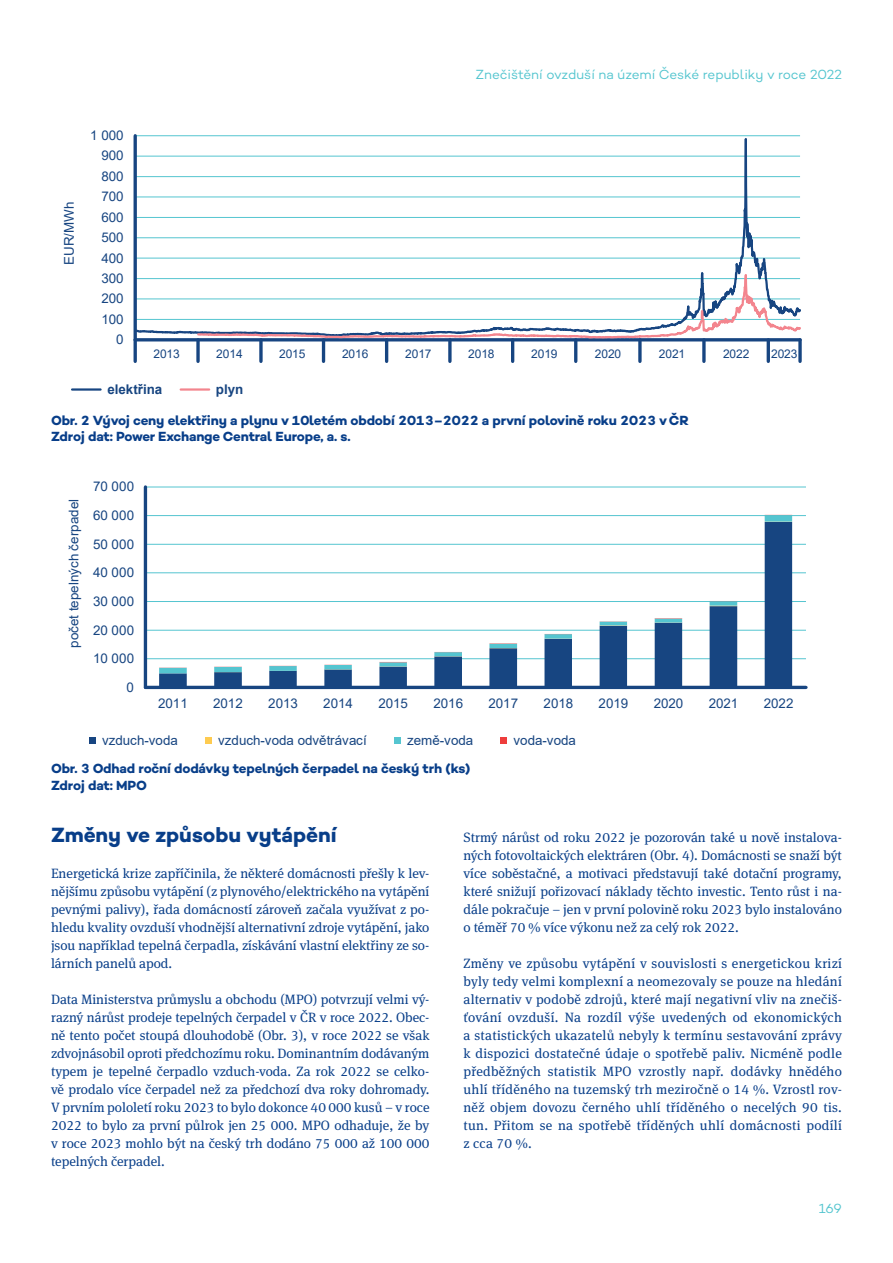
<style>
.page{position:relative;width:893px;height:1263px;background:#fff}
.page>*{position:absolute;margin:0;border:0;box-sizing:border-box;transform-origin:0 0}
.t1{font:700 21px "Campton";letter-spacing:-.005em;color:#083e89}
.t2{font:13.5px/18px "Meta Serif Pro";color:#083e89;text-align:justify}
.t3{font:700 13.5px/16.5px "Campton";letter-spacing:-.015em;color:#083e89}
.t4{font:13.5px "Campton";letter-spacing:-.01em;color:#54c5cf}
.t5{font:13.35px "Arial";letter-spacing:.005em;color:#174581}
.t6{font:700 13.35px "Arial";color:#174581}
.t7{font:12px "Arial";letter-spacing:-.005em;color:#174581}
</style>
<div class="page">
<hr style="left:135px;top:135px;width:665px;height:1px;background:#55c5d0">
<hr style="left:134px;top:136px;width:3px;height:204px;background:#174581">
<hr style="left:135px;top:338px;width:665px;height:3px;background:#174581">
<hr style="left:134px;top:340px;width:3px;height:21px;background:#174581">
<svg style="left:136px;top:136px;width:665px;height:203px"></svg>
<svg style="left:196px;top:230px;width:606px;height:131px"></svg>
<hr style="left:72px;top:388px;width:29px;height:3px;background:#174581">
<hr style="left:181px;top:388px;width:28px;height:3px;background:#f3858e">
<hr style="left:145px;top:658px;width:661px;height:1px;background:#55c5d0">
<hr style="left:145px;top:630px;width:661px;height:1px;background:#55c5d0">
<hr style="left:145px;top:601px;width:661px;height:1px;background:#55c5d0">
<hr style="left:145px;top:572px;width:661px;height:1px;background:#55c5d0">
<hr style="left:145px;top:544px;width:661px;height:1px;background:#55c5d0">
<hr style="left:145px;top:515px;width:661px;height:1px;background:#55c5d0">
<hr style="left:145px;top:487px;width:661px;height:1px;background:#55c5d0">
<svg style="left:159px;top:673px;width:633px;height:13px;fill:#184681"></svg>
<svg style="left:159px;top:515px;width:633px;height:158px"></svg>
<svg style="left:159px;top:668px;width:28px;height:1px"></svg>
<svg style="left:214px;top:667px;width:28px;height:6px"></svg>
<svg style="left:269px;top:666px;width:28px;height:6px"></svg>
<svg style="left:324px;top:665px;width:28px;height:5px"></svg>
<svg style="left:379px;top:662px;width:28px;height:5px"></svg>
<svg style="left:434px;top:652px;width:28px;height:5px"></svg>
<svg style="left:489px;top:643px;width:28px;height:6px"></svg>
<svg style="left:544px;top:634px;width:28px;height:6px"></svg>
<svg style="left:600px;top:621px;width:27px;height:5px"></svg>
<svg style="left:655px;top:618px;width:27px;height:5px"></svg>
<svg style="left:710px;top:601px;width:27px;height:6px"></svg>
<svg style="left:765px;top:515px;width:27px;height:1px"></svg>
<hr style="left:144px;top:487px;width:3px;height:200px;background:#174581">
<hr style="left:145px;top:686px;width:661px;height:3px;background:#174581">
<div style="left:89px;top:737px;width:7px;height:7px;background:#174581"></div>
<div style="left:205px;top:737px;width:7px;height:7px;background:#fecb50"></div>
<div style="left:394px;top:737px;width:7px;height:7px;background:#55c5d0"></div>
<div style="left:500px;top:737px;width:7px;height:7px;background:#ee3d3c"></div>
<p class="t5" style="left:60px;top:265px;width:65px;rotate:-90deg">EUR/MWh</p>
<p class="t5" style="left:90px;top:126px;width:35px">1 000</p>
<p class="t5" style="left:101px;top:147px;width:24px">900</p>
<p class="t5" style="left:101px;top:167px;width:24px">800</p>
<p class="t5" style="left:101px;top:187px;width:24px">700</p>
<p class="t5" style="left:101px;top:208px;width:24px">600</p>
<p class="t5" style="left:101px;top:228px;width:24px">500</p>
<p class="t5" style="left:101px;top:249px;width:24px">400</p>
<p class="t5" style="left:101px;top:269px;width:24px">300</p>
<p class="t5" style="left:101px;top:289px;width:24px">200</p>
<p class="t5" style="left:101px;top:310px;width:24px">100</p>
<p class="t5" style="left:116px;top:330px;width:9px">0</p>
<p class="t4" style="left:476px;top:66px;width:368px">Znečištění ovzduší na území České republiky v roce 2022</p>
<p class="t7" style="left:153px;top:345px;width:28px">2013</p>
<p class="t7" style="left:216px;top:345px;width:28px">2014</p>
<p class="t7" style="left:279px;top:345px;width:28px">2015</p>
<p class="t7" style="left:342px;top:345px;width:28px">2016</p>
<p class="t7" style="left:405px;top:345px;width:28px">2017</p>
<p class="t7" style="left:468px;top:345px;width:28px">2018</p>
<p class="t7" style="left:531px;top:345px;width:28px">2019</p>
<p class="t7" style="left:595px;top:345px;width:28px">2020</p>
<p class="t7" style="left:659px;top:345px;width:28px">2021</p>
<p class="t7" style="left:723px;top:345px;width:28px">2022</p>
<p class="t7" style="left:771px;top:345px;width:28px">2023</p>
<p class="t6" style="left:107px;top:380px;width:56px">elektřina</p>
<p class="t6" style="left:216px;top:380px;width:29px">plyn</p>
<p class="t3" style="left:51px;top:412px;width:639px">Obr. 2 Vývoj ceny elektřiny a plynu v 10letém období 2013–2022 a první polovině roku 2023 v ČR<br>Zdroj dat: Power Exchange Central Europe, a. s.</p>
<p class="t5" style="left:65px;top:648px;width:150px;rotate:-90deg">počet tepelných čerpadel</p>
<p class="t5" style="left:93px;top:477px;width:43px">70 000</p>
<p class="t5" style="left:93px;top:506px;width:43px">60 000</p>
<p class="t5" style="left:93px;top:535px;width:43px">50 000</p>
<p class="t5" style="left:93px;top:563px;width:43px">40 000</p>
<p class="t5" style="left:93px;top:592px;width:43px">30 000</p>
<p class="t5" style="left:93px;top:621px;width:43px">20 000</p>
<p class="t5" style="left:93px;top:649px;width:43px">10 000</p>
<p class="t5" style="left:127px;top:678px;width:9px">0</p>
<p class="t5" style="left:158px;top:694px;width:31px">2011</p>
<p class="t5" style="left:213px;top:694px;width:31px">2012</p>
<p class="t5" style="left:268px;top:694px;width:31px">2013</p>
<p class="t5" style="left:323px;top:694px;width:31px">2014</p>
<p class="t5" style="left:378px;top:694px;width:31px">2015</p>
<p class="t5" style="left:433px;top:694px;width:31px">2016</p>
<p class="t5" style="left:488px;top:694px;width:31px">2017</p>
<p class="t5" style="left:544px;top:694px;width:31px">2018</p>
<p class="t5" style="left:599px;top:694px;width:31px">2019</p>
<p class="t5" style="left:654px;top:694px;width:31px">2020</p>
<p class="t5" style="left:709px;top:694px;width:31px">2021</p>
<p class="t5" style="left:764px;top:694px;width:31px">2022</p>
<p class="t5" style="left:102px;top:731px;width:77px">vzduch-voda</p>
<p class="t5" style="left:218px;top:731px;width:150px">vzduch-voda odvětrávací</p>
<p class="t5" style="left:407px;top:731px;width:68px">země-voda</p>
<p class="t5" style="left:514px;top:731px;width:64px">voda-voda</p>
<p class="t3" style="left:51px;top:760px;width:421px">Obr. 3 Odhad roční dodávky tepelných čerpadel na český trh (ks)<br>Zdroj dat: MPO</p>
<h1 class="t1" style="left:51px;top:821px;width:287px">Změny ve způsobu vytápění</h1>
<p class="t2" style="left:51px;top:864px;width:380px">Energetická krize zapříčinila, že některé domácnosti přešly k lev&shy;nějšímu způsobu vytápění (z plynového/elektrického na vytápění pevnými palivy), řada domácností zároveň začala využívat z po&shy;hledu kvality ovzduší vhodnější alternativní zdroje vytápění, jako jsou například tepelná čerpadla, získávání vlastní elektřiny ze so&shy;lárních panelů apod.</p>
<p class="t2" style="left:51px;top:990px;width:380px">Data Ministerstva průmyslu a obchodu (MPO) potvrzují velmi vý&shy;razný nárůst prodeje tepelných čerpadel v ČR v roce 2022. Obec&shy;ně tento počet stoupá dlouhodobě (Obr. 3), v roce 2022 se však zdvojnásobil oproti předchozímu roku. Dominantním dodávaným typem je tepelné čerpadlo vzduch-voda. Za rok 2022 se celko&shy;vě prodalo více čerpadel než za předchozí dva roky dohromady.<br>V prvním pololetí roku 2023 to bylo dokonce 40 000 kusů – v roce 2022 to bylo za první půlrok jen 25 000. MPO odhaduje, že by v roce 2023 mohlo být na český trh dodáno 75 000 až 100 000 tepelných čerpadel.</p>
<p class="t2" style="left:463px;top:828px;width:380px">Strmý nárůst od roku 2022 je pozorován také u nově instalova&shy;ných fotovoltaických elektráren (Obr. 4). Domácnosti se snaží být více soběstačné, a motivaci představují také dotační programy, které snižují pořizovací náklady těchto investic. Tento růst i na&shy;dále pokračuje – jen v první polovině roku 2023 bylo instalováno o téměř 70 % více výkonu než za celý rok 2022.</p>
<p class="t2" style="left:463px;top:954px;width:380px">Změny ve způsobu vytápění v souvislosti s energetickou krizí byly tedy velmi komplexní a neomezovaly se pouze na hledání alternativ v podobě zdrojů, které mají negativní vliv na znečiš&shy;ťování ovzduší. Na rozdíl výše uvedených od ekonomických a statistických ukazatelů nebyly k termínu sestavování zprávy k dispozici dostatečné údaje o spotřebě paliv. Nicméně podle předběžných statistik MPO vzrostly např. dodávky hnědého uhlí tříděného na tuzemský trh meziročně o 14 %. Vzrostl rov&shy;něž objem dovozu černého uhlí tříděného o necelých 90 tis. tun. Přitom se na spotřebě tříděných uhlí domácnosti podílí z cca 70 %.</p>
<p class="t4" style="left:819px;top:1200px;width:25px">169</p>
</div>
